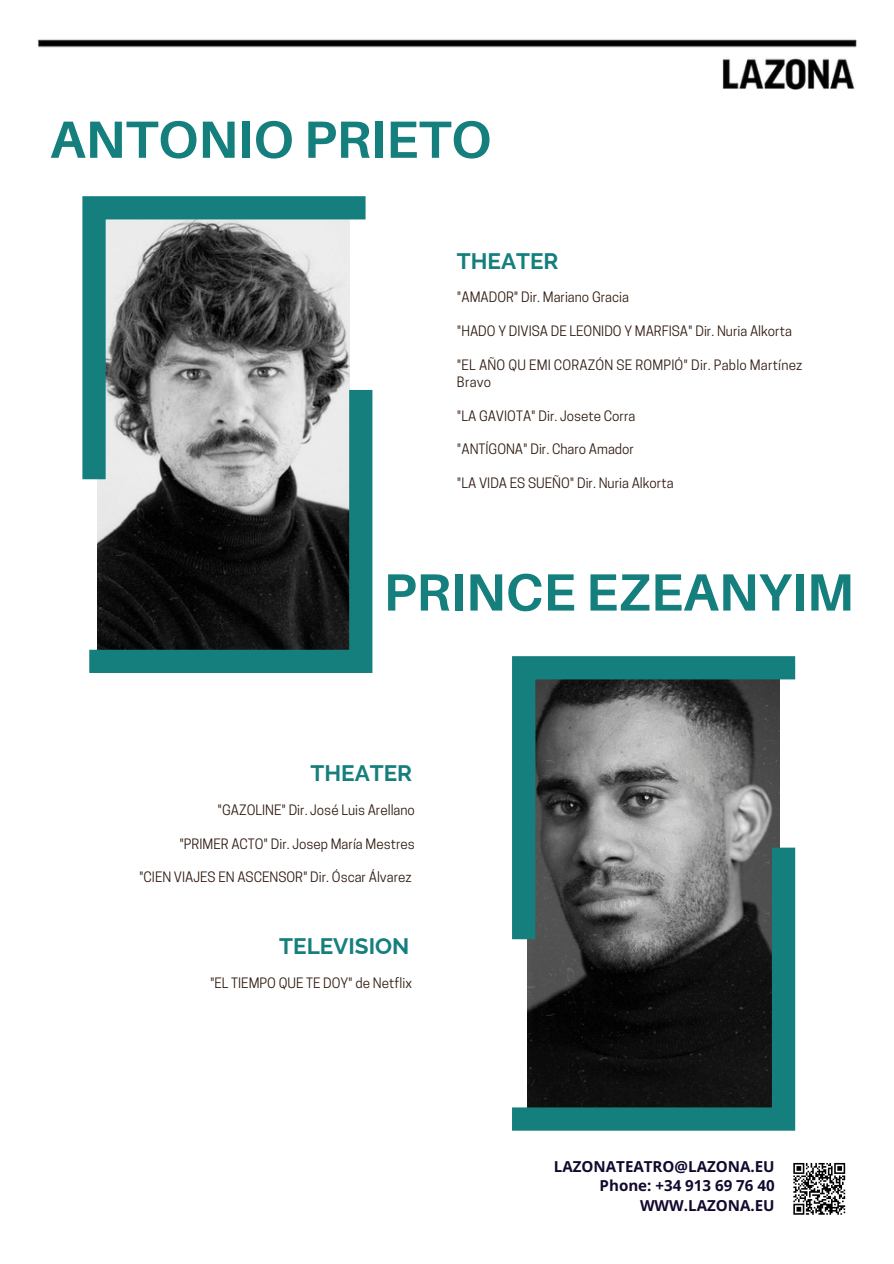
<style>
.page{position:relative;width:894px;height:1264px;background:#fff}
.page>*{position:absolute;margin:0;border:0;box-sizing:border-box;transform-origin:0 0}
.t1{font:700 52.5px "Aileron";color:#157f7e}
.t2{font:700 22.5px "Raleway";color:#157f7e}
.t3{font:700 15.15px/19.2px "Open Sans";color:#13082e;text-align:right}
.t4{font:13.5px/16.8px "Cooper Hewitt";color:#311d11}
</style>
<div class="page">
<img style="left:38px;top:39px;width:818px;height:51px">
<svg style="left:82px;top:196px;width:283px;height:283px;background:#6d8282"></svg>
<svg style="left:89px;top:390px;width:283px;height:283px;background:#516464"></svg>
<svg style="left:512px;top:656px;width:283px;height:191px;background:#687c7c"></svg>
<svg style="left:512px;top:847px;width:283px;height:283px;background:#354848"></svg>
<svg style="left:793px;top:1162px;width:53px;height:53px"></svg>
<h1 class="t1" style="left:50px;top:107px;width:442px">ANTONIO PRIETO</h1>
<h2 class="t2" style="left:457px;top:247px;width:103px">THEATER</h2>
<p class="t4" style="left:457px;top:290px;width:173px">"AMADOR" Dir. Mariano Gracia</p>
<p class="t4" style="left:457px;top:324px;width:336px">"HADO Y DIVISA DE LEONIDO Y MARFISA" Dir. Nuria Alkorta</p>
<p class="t4" style="left:457px;top:358px;width:347px">"EL AÑO QU EMI CORAZÓN SE ROMPIÓ" Dir. Pablo Martínez<br>Bravo</p>
<p class="t4" style="left:457px;top:409px;width:180px">"LA GAVIOTA" Dir. Josete Corra</p>
<p class="t4" style="left:457px;top:442px;width:178px">"ANTÍGONA" Dir. Charo Amador</p>
<p class="t4" style="left:457px;top:476px;width:218px">"LA VIDA ES SUEÑO" Dir. Nuria Alkorta</p>
<h1 class="t1" style="left:383px;top:559px;width:471px">PRINCE EZEANYIM</h1>
<h2 class="t2" style="left:310px;top:760px;width:103px">THEATER</h2>
<p class="t4" style="left:217px;top:803px;width:199px">"GAZOLINE" Dir. José Luis Arellano</p>
<p class="t4" style="left:179px;top:836px;width:237px">"PRIMER ACTO" Dir. Josep María Mestres</p>
<p class="t4" style="left:139px;top:870px;width:274px">"CIEN VIAJES EN ASCENSOR" Dir. Óscar Álvarez</p>
<h2 class="t2" style="left:279px;top:932px;width:131px">TELEVISION</h2>
<p class="t4" style="left:210px;top:976px;width:203px">"EL TIEMPO QUE TE DOY" de Netflix</p>
<p class="t3" style="left:553px;top:1156px;width:222px">LAZONATEATRO@LAZONA.EU<br>Phone: +34 913 69 76 40<br>WWW.LAZONA.EU</p>
</div>
